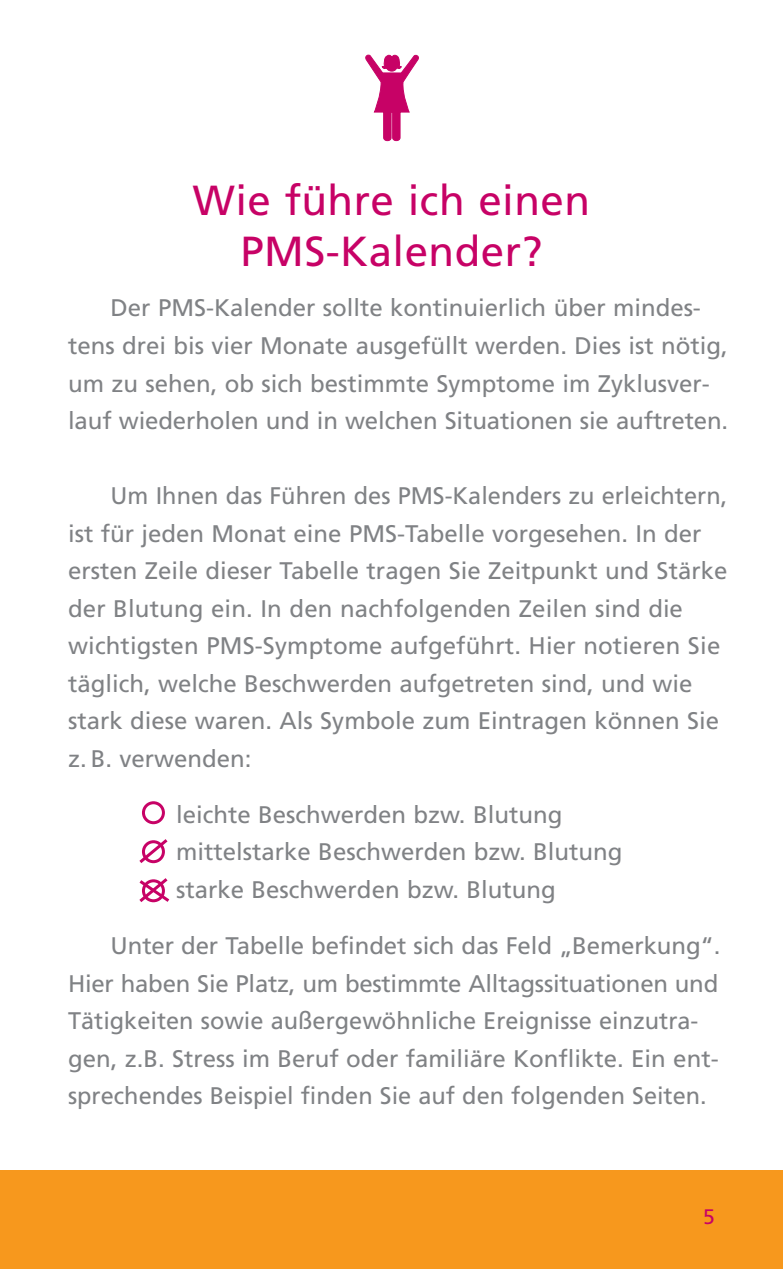
<style>
.page{position:relative;width:783px;height:1269px;background:#fff}
.page>*{position:absolute;margin:0;border:0;box-sizing:border-box;transform-origin:0 0}
.t1{font:42px/50.4px "Frutiger";letter-spacing:.01em;color:#c70266;text-align:center}
.t2{font:24px/37.5px "Frutiger";color:#808285}
.t3{font:21px "Frutiger";color:#c70266}
</style>
<div class="page">
<div style="left:0;top:1170px;width:782px;height:99px;background:#f7981d"></div>
<svg style="left:142px;top:801px;width:23px;height:23px"></svg>
<svg style="left:139px;top:839px;width:29px;height:25px"></svg>
<svg style="left:139px;top:878px;width:31px;height:25px"></svg>
<svg style="left:365px;top:54px;width:54px;height:88px"></svg>
<h1 class="t1" style="left:193px;top:179px;width:398px">Wie führe ich einen<br>PMS-Kalender?</h1>
<p class="t2" style="left:68px;top:291px;width:661px;text-indent:43px">Der PMS-Kalender sollte kontinuierlich über mindes&shy;tens drei bis vier Monate ausgefüllt werden. Dies ist nö tig, um zu sehen, ob sich bestimmte Symptome im Zyklus ver - lauf wiederholen und in welchen Situationen sie auftreten.</p>
<p class="t2" style="left:68px;top:479px;width:661px;text-indent:43px">Um Ihnen das Führen des PMS-Kalenders zu erleichtern, ist für jeden Monat eine PMS-Tabelle vorgesehen. In der ersten Zeile dieser Tabelle tragen Sie Zeitpunkt und Stärke der Blutung ein. In den nachfolgenden Zeilen sind die wichtigsten PMS-Symptome aufgeführt. Hier no tieren Sie täglich, welche Beschwerden aufgetreten sind, und wie stark diese waren. Als Symbole zum Eintragen können Sie z. B. verwenden:</p>
<p class="t2" style="left:176px;top:797px;width:447px">leichte Beschwerden bzw. Blutung mittelstarke Beschwerden bzw. Blutung starke Beschwerden bzw. Blutung</p>
<p class="t2" style="left:68px;top:929px;width:653px;text-indent:43px">Unter der Tabelle befindet sich das Feld „Bemerkung“.<br>Hier haben Sie Platz, um bestimmte Alltagssituationen und Tätigkeiten sowie außergewöhnliche Ereignisse einzutra&shy;gen, z.B. Stress im Beruf oder familiäre Konflikte. Ein ent&shy;sprechendes Beispiel finden Sie auf den folgenden Seiten.</p>
<p class="t3" style="left:703px;top:1208px;width:13px">5</p>
</div>
